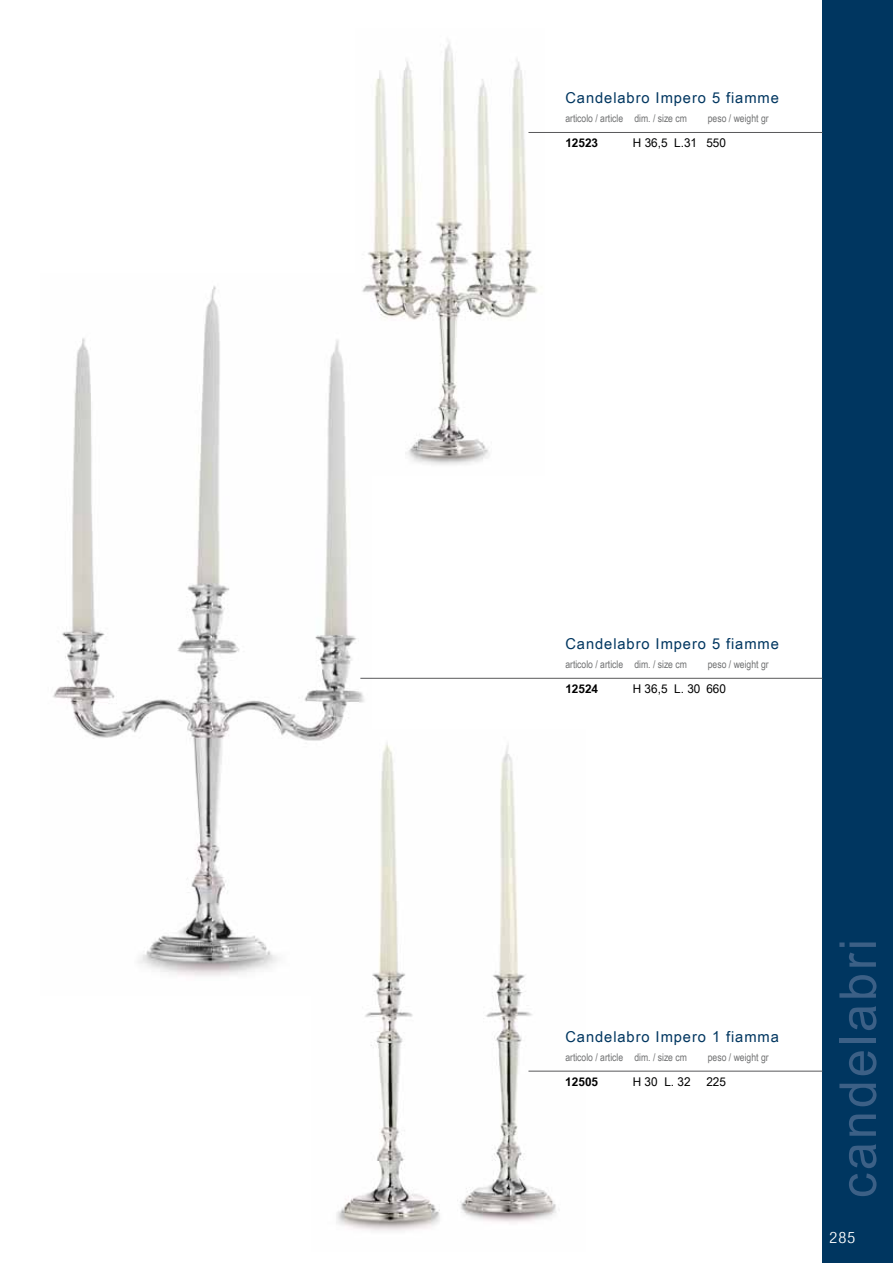
<style>
.page{position:relative;width:893px;height:1263px;background:#fff}
.page>*{position:absolute;margin:0;border:0;box-sizing:border-box;transform-origin:0 0}
.t1{font:51px "Arial Narrow";letter-spacing:.05em;color:#3c6086;scale:1.2 1}
.t2{font:15px "Arial Narrow";letter-spacing:.05em;color:#003660;scale:1.2 1}
.t3{font:300 condensed 15px "Helvetica";color:#fff;scale:1.2 1}
.t4{font:12px "Arial Narrow";color:#000;scale:1.2 1}
.t5{font:700 12px "Arial Narrow";color:#000;scale:1.2 1}
.t6{font:10.5px "Arial Narrow";color:#707172}
</style>
<div class="page">
<img style="left:336px;top:743px;width:249px;height:488px">
<img style="left:53px;top:286px;width:318px;height:710px">
<div style="left:823px;top:0;width:70px;height:1263px;background:#003660"></div>
<hr style="left:360px;top:678px;width:462px;height:1px;background:#58585a">
<hr style="left:528px;top:1071px;width:294px;height:1px;background:#58585a">
<img style="left:355px;top:42px;width:183px;height:433px">
<hr style="left:528px;top:132px;width:294px;height:1px;background:#58585a">
<h2 class="t2" style="left:565px;top:87px;width:180px">Candelabro Impero 5 fiamme</h2>
<p class="t6" style="left:565px;top:111px;width:123px">articolo / article dim. / size cm</p>
<p class="t6" style="left:708px;top:111px;width:62px">peso / weight gr</p>
<p class="t5" style="left:565px;top:134px;width:29px">12523</p>
<p class="t4" style="left:633px;top:134px;width:79px">H 36,5 L.31 550</p>
<h2 class="t2" style="left:565px;top:633px;width:180px">Candelabro Impero 5 fiamme</h2>
<p class="t6" style="left:565px;top:656px;width:123px">articolo / article dim. / size cm</p>
<p class="t6" style="left:708px;top:656px;width:62px">peso / weight gr</p>
<p class="t5" style="left:565px;top:680px;width:29px">12524</p>
<p class="t4" style="left:633px;top:680px;width:79px">H 36,5 L. 30 660</p>
<h2 class="t2" style="left:565px;top:1026px;width:180px">Candelabro Impero 1 fiamma</h2>
<p class="t6" style="left:565px;top:1049px;width:123px">articolo / article dim. / size cm</p>
<p class="t6" style="left:708px;top:1049px;width:62px">peso / weight gr</p>
<p class="t5" style="left:565px;top:1073px;width:29px">12505</p>
<p class="t4" style="left:633px;top:1073px;width:50px">H 30 L. 32</p>
<p class="t4" style="left:706px;top:1073px;width:18px">225</p>
<h1 class="t1" style="left:820px;top:1198px;width:217px;rotate:-90deg">candelabri</h1>
<h2 class="t3" style="left:830px;top:1229px;width:23px">285</h2>
</div>
